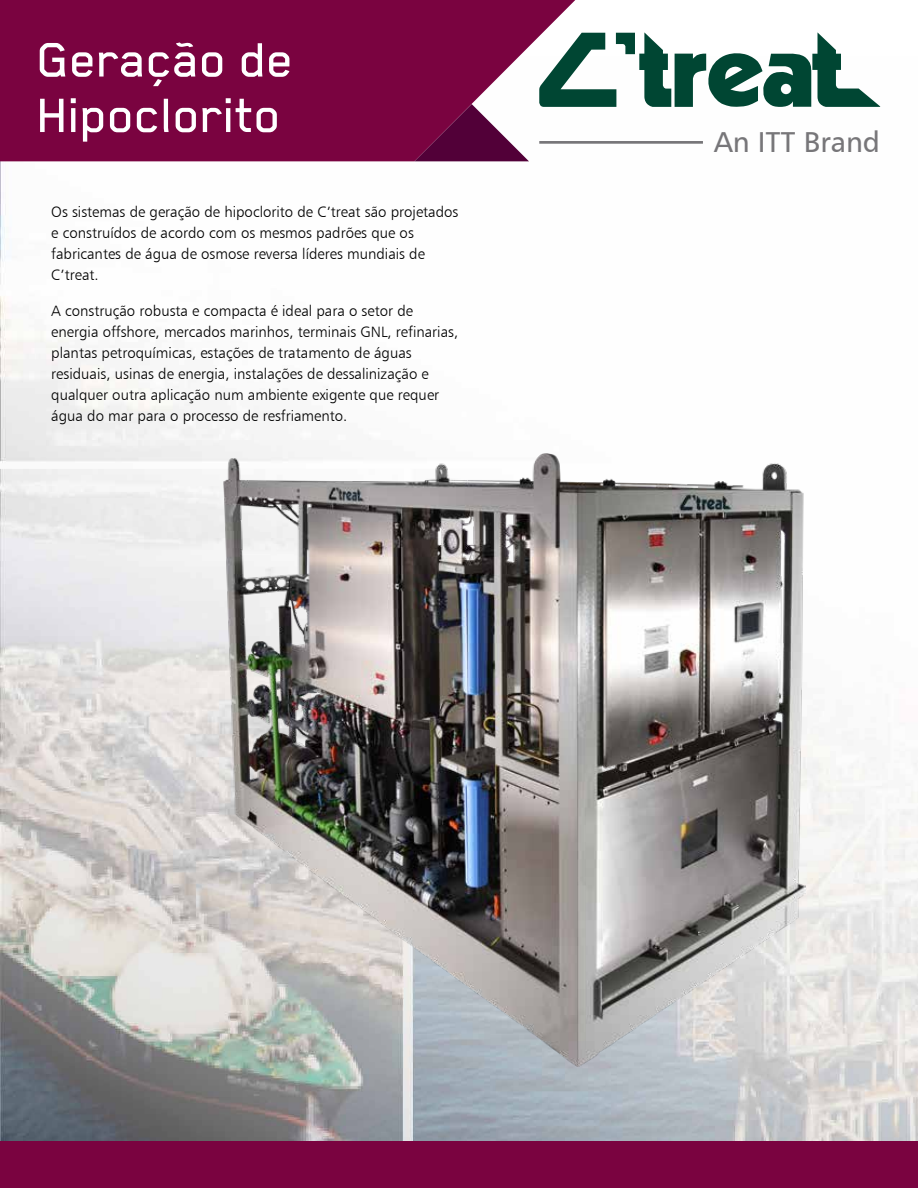
<style>
.page{position:relative;width:918px;height:1188px;background:#fff}
.page>*{position:absolute;margin:0;border:0;box-sizing:border-box;transform-origin:0 0}
.t1{font:500 55.5px/55.5px "Blender Pro";color:#fff}
.t2{font:28.8px "Humanist 777 BT Roman B";color:#777679}
.t3{font:15px/21px "Humanist 777 BT Light B";color:#000}
</style>
<div class="page">
<img style="left:0;top:106px;width:918px;height:1036px">
<svg style="left:0;top:163px;width:1px;height:1025px"></svg>
<svg style="left:0;top:0;width:575px;height:161px;background:#82154d"></svg>
<div style="left:0;top:1142px;width:918px;height:46px;background:#7a0340"></div>
<img style="left:223px;top:454px;width:583px;height:612px">
<hr style="left:539px;top:141px;width:164px;height:3px;background:#777679">
<svg style="left:539px;top:32px;width:341px;height:75px"></svg>
<h1 class="t1" style="left:38px;top:31px;width:258px">Geração de<br>Hipoclorito</h1>
<p class="t3" style="left:51px;top:201px;width:409px">Os sistemas de geração de hipoclorito de C’treat são projetados e construídos de acordo com os mesmos padrões que os fabricantes de água de osmose reversa líderes mundiais de C’treat.</p>
<p class="t3" style="left:51px;top:300px;width:408px">A construção robusta e compacta é ideal para o setor de energia offshore, mercados marinhos, terminais GNL, refinarias, plantas petroquímicas, estações de tratamento de águas residuais, usinas de energia, instalações de dessalinização e qualquer outra aplicação num ambiente exigente que requer água do mar para o processo de resfriamento.</p>
<h2 class="t2" style="left:714px;top:124px;width:168px">An ITT Brand</h2>
</div>
